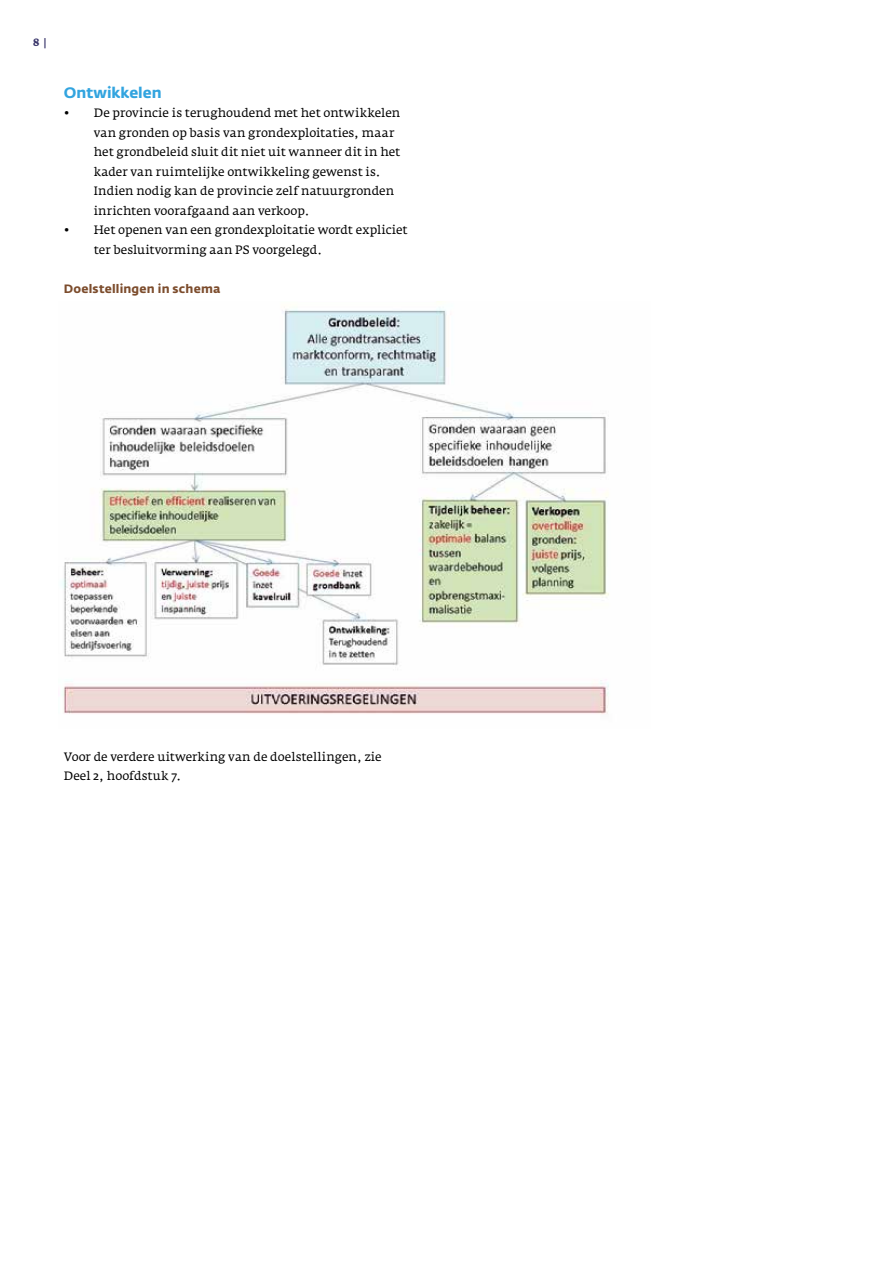
<style>
.page{position:relative;width:893px;height:1263px;background:#fff}
.page>*{position:absolute;margin:0;border:0;box-sizing:border-box;transform-origin:0 0}
.t1{font:700 15px "Fedra Sans Std";color:#32a4df}
.t2{font:12px/19.5px "Fedra Serif A Std";color:#000}
.t3{font:700 12px "Fedra Sans Std";color:#7c4c2c}
.t4{font:700 10.5px "Fedra Serif A Std";color:#3a366b}
</style>
<div class="page">
<img style="left:62px;top:306px;width:547px;height:408px">
<p class="t4" style="left:33px;top:36px;width:15px">8 |</p>
<p class="t1" style="left:64px;top:83px;width:99px">Ontwikkelen</p>
<p class="t2" style="left:94px;top:103px;width:308px;text-indent:-30px">• De provincie is terughoudend met het ontwikkelen van gronden op basis van grondexploitaties, maar het grondbeleid sluit dit niet uit wanneer dit in het kader van ruimtelijke ontwikkeling gewenst is.<br>Indien nodig kan de provincie zelf natuurgronden inrichten voorafgaand aan verkoop.</p>
<p class="t2" style="left:94px;top:220px;width:315px;text-indent:-30px">• Het openen van een grondexploitatie wordt expliciet ter besluitvorming aan PS voorgelegd.</p>
<p class="t3" style="left:64px;top:281px;width:158px">Doelstellingen in schema</p>
<p class="t2" style="left:64px;top:747px;width:319px">Voor de verdere uitwerking van de doelstellingen, zie<br>Deel 2, hoofdstuk 7.</p>
</div>
